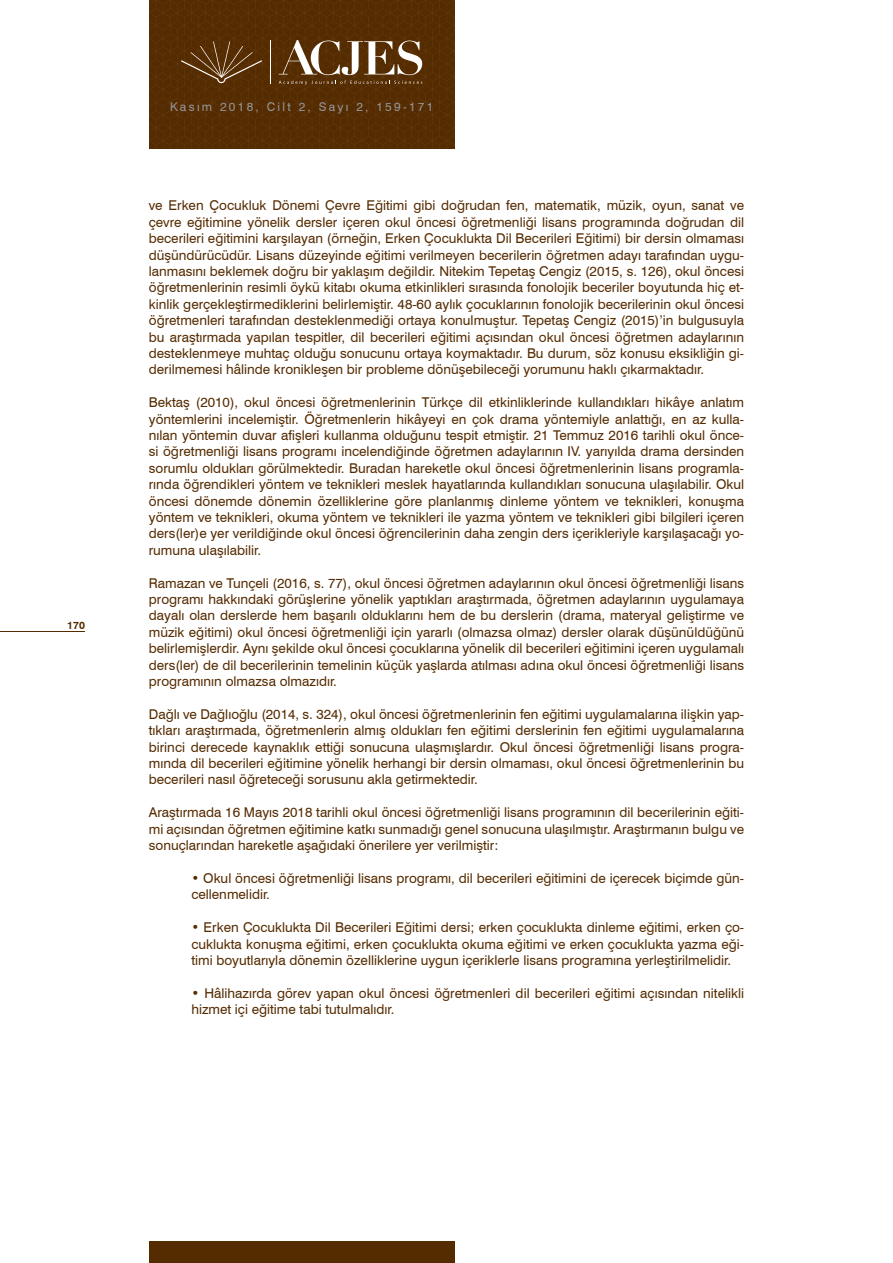
<style>
.page{position:relative;width:893px;height:1263px;background:#fff}
.page>*{position:absolute;margin:0;border:0;box-sizing:border-box;transform-origin:0 0}
.t1{font:13.5px/16.4px "Swiss 721 BT";color:#552b00;text-align:justify}
.t2{font:12px "Swiss 721 BT";letter-spacing:.19em;color:#939598}
.t3{font:12px "Swiss 721 BT";letter-spacing:.21em;color:#939598}
.t4{font:700 10.5px "Swiss 721 BT";color:#552b00}
</style>
<div class="page">
<div style="left:149px;top:1242px;width:306px;height:21px;background:#552b00"></div>
<svg style="left:149px;top:0;width:306px;height:149px;background:#5d350d"></svg>
<hr style="left:0;top:631px;width:85px;height:1px;background:#552b00">
<p class="t4" style="left:67px;top:618px;width:19px">170</p>
<p class="t2" style="left:170px;top:98px;width:265px">Kasım 2018, Cilt 2, Sayı 2, 159-171</p>
<p class="t3" style="left:182px;top:98px;width:240px">Eylül 2017, Cilt 1, Sayı 1, 1-20</p>
<p class="t1" style="left:149px;top:197px;width:597px">ve Erken Çocukluk Dönemi Çevre Eğitimi gibi doğrudan fen, matematik, müzik, oyun, sanat ve çevre eğitimine yönelik dersler içeren okul öncesi öğretmenliği lisans programında doğrudan dil becerileri eğitimini karşılayan (örneğin, Erken Çocuklukta Dil Becerileri Eğitimi) bir dersin olmaması düşündürücüdür. Lisans düzeyinde eğitimi verilmeyen becerilerin öğretmen adayı tarafından uygu&shy;lanmasını beklemek doğru bir yaklaşım değildir. Nitekim Tepetaş Cengiz (2015, s. 126), okul öncesi öğretmenlerinin resimli öykü kitabı okuma etkinlikleri sırasında fonolojik beceriler boyutunda hiç et&shy;kinlik gerçekleştirmediklerini belirlemiştir. 48-60 aylık çocuklarının fonolojik becerilerinin okul öncesi öğretmenleri tarafından desteklenmediği ortaya konulmuştur. Tepetaş Cengiz (2015)’in bulgusuyla bu araştırmada yapılan tespitler, dil becerileri eğitimi açısından okul öncesi öğretmen adaylarının desteklenmeye muhtaç olduğu sonucunu ortaya koymaktadır. Bu durum, söz konusu eksikliğin gi&shy;derilmemesi hâlinde kronikleşen bir probleme dönüşebileceği yorumunu haklı çıkarmaktadır.</p>
<p class="t1" style="left:149px;top:394px;width:597px">Bektaş (2010), okul öncesi öğretmenlerinin Türkçe dil etkinliklerinde kullandıkları hikâye anlatım yöntemlerini incelemiştir. Öğretmenlerin hikâyeyi en çok drama yöntemiyle anlattığı, en az kulla&shy;nılan yöntemin duvar afişleri kullanma olduğunu tespit etmiştir. 21 Temmuz 2016 tarihli okul önce&shy;si öğretmenliği lisans programı incelendiğinde öğretmen adaylarının IV. yarıyılda drama dersinden sorumlu oldukları görülmektedir. Buradan hareketle okul öncesi öğretmenlerinin lisans programla&shy;rında öğrendikleri yöntem ve teknikleri meslek hayatlarında kullandıkları sonucuna ulaşılabilir. Okul öncesi dönemde dönemin özelliklerine göre planlanmış dinleme yöntem ve teknikleri, konuşma yöntem ve teknikleri, okuma yöntem ve teknikleri ile yazma yöntem ve teknikleri gibi bilgileri içeren ders(ler)e yer verildiğinde okul öncesi öğrencilerinin daha zengin ders içerikleriyle karşılaşacağı yo&shy;rumuna ulaşılabilir.</p>
<p class="t1" style="left:149px;top:574px;width:597px">Ramazan ve Tunçeli (2016, s. 77), okul öncesi öğretmen adaylarının okul öncesi öğretmenliği lisans programı hakkındaki görüşlerine yönelik yaptıkları araştırmada, öğretmen adaylarının uygulamaya dayalı olan derslerde hem başarılı olduklarını hem de bu derslerin (drama, materyal geliştirme ve müzik eğitimi) okul öncesi öğretmenliği için yararlı (olmazsa olmaz) dersler olarak düşünüldüğünü belirlemişlerdir. Aynı şekilde okul öncesi çocuklarına yönelik dil becerileri eğitimini içeren uygulamalı ders(ler) de dil becerilerinin temelinin küçük yaşlarda atılması adına okul öncesi öğretmenliği lisans programının olmazsa olmazıdır.</p>
<p class="t1" style="left:149px;top:705px;width:597px">Dağlı ve Dağlıoğlu (2014, s. 324), okul öncesi öğretmenlerinin fen eğitimi uygulamalarına ilişkin yap&shy;tıkları araştırmada, öğretmenlerin almış oldukları fen eğitimi derslerinin fen eğitimi uygulamalarına birinci derecede kaynaklık ettiği sonucuna ulaşmışlardır. Okul öncesi öğretmenliği lisans progra&shy;mında dil becerileri eğitimine yönelik herhangi bir dersin olmaması, okul öncesi öğretmenlerinin bu becerileri nasıl öğreteceği sorusunu akla getirmektedir.</p>
<p class="t1" style="left:149px;top:804px;width:597px">Araştırmada 16 Mayıs 2018 tarihli okul öncesi öğretmenliği lisans programının dil becerilerinin eğiti&shy;mi açısından öğretmen eğitimine katkı sunmadığı genel sonucuna ulaşılmıştır. Araştırmanın bulgu ve sonuçlarından hareketle aşağıdaki önerilere yer verilmiştir:</p>
<p class="t1" style="left:191px;top:869px;width:554px">• Okul öncesi öğretmenliği lisans programı, dil becerileri eğitimini de içerecek biçimde gün&shy;cellenmelidir.</p>
<p class="t1" style="left:191px;top:918px;width:554px">• Erken Çocuklukta Dil Becerileri Eğitimi dersi; erken çocuklukta dinleme eğitimi, erken ço&shy;cuklukta konuşma eğitimi, erken çocuklukta okuma eğitimi ve erken çocuklukta yazma eği&shy;timi boyutlarıyla dönemin özelliklerine uygun içeriklerle lisans programına yerleştirilmelidir.</p>
<p class="t1" style="left:191px;top:984px;width:554px">• Hâlihazırda görev yapan okul öncesi öğretmenleri dil becerileri eğitimi açısından nitelikli hizmet içi eğitime tabi tutulmalıdır.</p>
</div>
